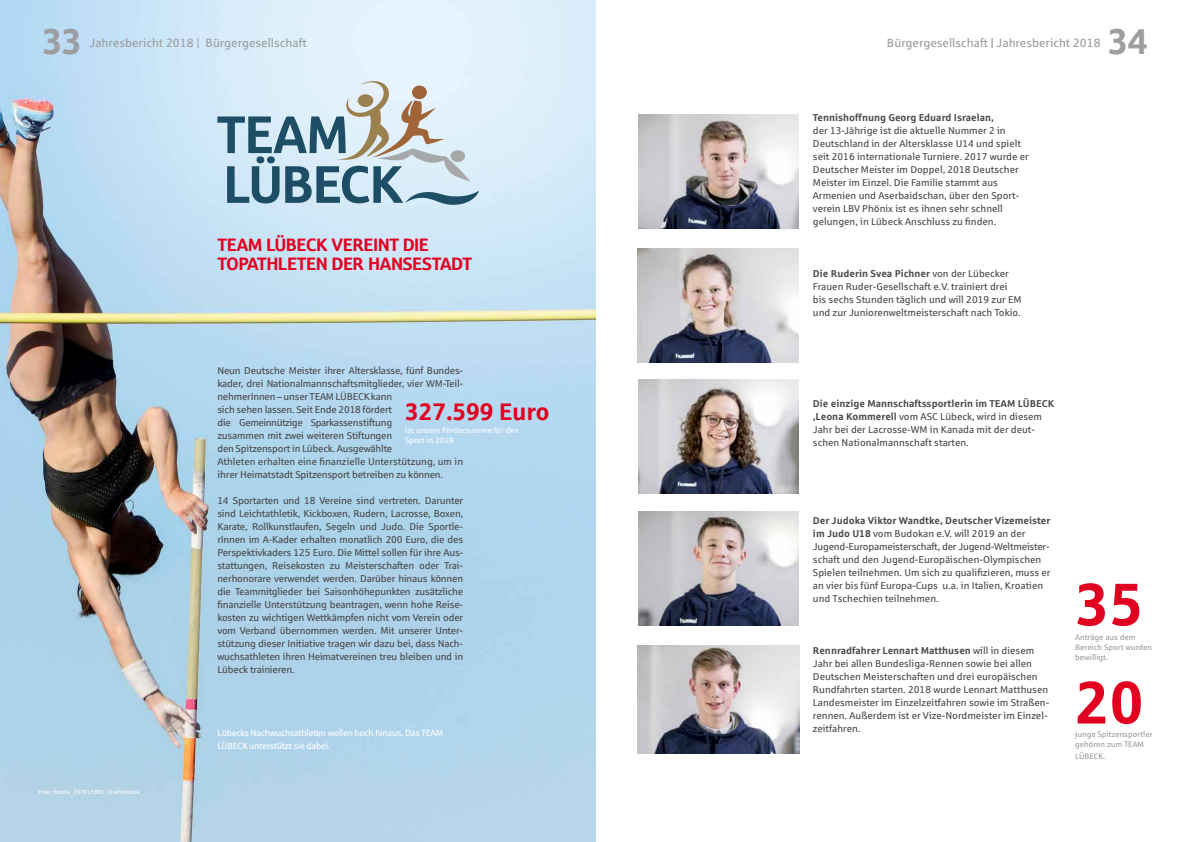
<style>
.page{position:relative;width:1191px;height:842px;background:#fff}
.page>*{position:absolute;margin:0;border:0;box-sizing:border-box;transform-origin:0 0}
.t1{font:700 60px "Sparkasse Rg";color:#e20020}
.t2{font:36px "Sparkasse Head";color:#9c9e9f}
.t3{font:700 24px "Sparkasse Rg";letter-spacing:-.01em;color:#e20020}
.t4{font:18px/19.5px "Sparkasse Head";color:#e20020}
.t5{font:12px "Sparkasse Rg";color:#9c9e9f}
.t6{font:10px/13px "Sparkasse Rg";color:#4b4b4d}
.t7{font:10px/13px "Sparkasse Rg";letter-spacing:-.02em;color:#4b4b4d}
.t8{font:700 10px "Sparkasse Rg";color:#4b4b4d}
.t9{font:9px/13px "Sparkasse Rg";letter-spacing:-.025em;color:#fff}
.t10{font:8px/10px "Sparkasse Rg";color:#9c9e9f}
.t11{font:8px/10px "Sparkasse Rg";color:#fff}
.t12{font:6px "Sparkasse Rg";color:#fff}
.s1{font-family:"Sparkasse Head"}
.s2{font-weight:700}
</style>
<div class="page">
<img style="left:0;top:0;width:595px;height:842px">
<svg style="left:217px;top:81px;width:262px;height:124px;background:#b3c6d0"></svg>
<div style="left:450px;top:150px;width:15px;height:12px;background:#a7a8aa;border-radius:50%"></div>
<img style="left:638px;top:114px;width:160px;height:115px">
<img style="left:637px;top:249px;width:161px;height:114px">
<img style="left:638px;top:379px;width:160px;height:114px">
<img style="left:638px;top:512px;width:160px;height:114px">
<img style="left:637px;top:645px;width:162px;height:108px">
<h2 class="t2" style="left:43px;top:18px;width:40px">33</h2>
<p class="t5" style="left:90px;top:35px;width:219px">Jahresbericht 2018 | Bürgergesellschaft</p>
<p class="t5" style="left:887px;top:35px;width:215px">Bürgergesellschaft <span class="s1">|</span> Jahresbericht 2018</p>
<h2 class="t2" style="left:1108px;top:18px;width:41px">34</h2>
<p class="t12" style="left:39px;top:788px;width:103px">Foto: fotolia_207813801_© whitelook</p>
<h3 class="t4" style="left:217px;top:234px;width:256px">TEAM LÜBECK VEREINT DIE<br>TOPATHLETEN DER HANSESTADT</h3>
<p class="t7" style="left:217px;top:364px;width:247px">Neun Deutsche Meister ihrer Altersklasse, fünf Bundes&shy;kader, drei Nationalmannschaftsmitglieder, vier WM-Teil&shy;nehmerInnen – unser TEAM LÜBECK kann<br>sich sehen lassen. Seit Ende 2018 fördert<br>die Gemeinnützige Sparkassenstiftung<br>zusammen mit zwei weiteren Stiftungen<br>den Spitzensport in Lübeck. Ausgewählte<br>Athleten erhalten eine finanzielle Unterstützung, um in ihrer Heimatstadt Spitzensport betreiben zu können.</p>
<p class="t6" style="left:217px;top:494px;width:247px;text-align:justify">14 Sportarten und 18 Vereine sind vertreten. Darunter sind Leichtathletik, Kickboxen, Rudern, Lacrosse, Boxen, Karate, Rollkunstlaufen, Segeln und Judo. Die Sportle&shy;rInnen im A-Kader erhalten monatlich 200 Euro, die des Perspektivkaders 125 Euro. Die Mittel sollen für ihre Aus&shy;stattungen, Reisekosten zu Meisterschaften oder Trai&shy;nerhonorare verwendet werden. Darüber hinaus können die Teammitglieder bei Saisonhöhepunkten zusätzliche finanzielle Unterstützung beantragen, wenn hohe Reise&shy;kosten zu wichtigen Wettkämpfen nicht vom Verein oder vom Verband übernommen werden. Mit unserer Unter&shy;stützung dieser Initiative tragen wir dazu bei, dass Nach&shy;wuchsathleten ihren Heimatvereinen treu bleiben und in Lübeck trainieren.</p>
<h3 class="t3" style="left:405px;top:396px;width:146px">327.599 Euro</h3>
<p class="t11" style="left:405px;top:425px;width:115px">ist unsere Fördersumme für den<br>Sport in 2018</p>
<p class="t9" style="left:217px;top:726px;width:227px">Lübecks Nachwuchsathleten wollen hoch hinaus. Das TEAM<br>LÜBECK unterstützt sie dabei.</p>
<p class="t8" style="left:813px;top:111px;width:183px">Tennishoffnung Georg Eduard Israelan,</p>
<p class="t6" style="left:813px;top:123px;width:217px">der 13-Jährige ist die aktuelle Nummer 2 in Deutschland in der Altersklasse U14 und spielt seit 2016 internationale Turniere. 2017 wurde er Deutscher Meister im Doppel, 2018 Deutscher Meister im Einzel. Die Familie stammt aus Armenien und Aserbaidschan, über den Sport&shy;verein LBV Phönix ist es ihnen sehr schnell gelungen, in Lübeck Anschluss zu finden.</p>
<p class="t6" style="left:813px;top:266px;width:210px"><span class="s2">Die Ruderin Svea Pichner</span> von der Lübecker Frauen Ruder-Gesellschaft e.V. trainiert drei bis sechs Stunden täglich und will 2019 zur EM und zur Juniorenweltmeisterschaft nach Tokio.</p>
<p class="t6" style="left:813px;top:396px;width:243px"><span class="s2">Die einzige Mannschaftssportlerin im TEAM LÜBECK ,Leona Kommerell</span> vom ASC Lübeck, wird in diesem Jahr bei der Lacrosse-WM in Kanada mit der deut&shy;schen Nationalmannschaft starten.</p>
<p class="t6" style="left:813px;top:513px;width:239px"><span class="s2">Der Judoka Viktor Wandtke, Deutscher Vizemeister im Judo U18</span> vom Budokan e.V. will 2019 an der Jugend-Europameisterschaft, der Jugend-Weltmeister&shy;schaft und den Jugend-Europäischen-Olympischen Spielen teilnehmen. Um sich zu qualifizieren, muss er an vier bis fünf Europa-Cups u.a. in Italien, Kroatien und Tschechien teilnehmen.</p>
<p class="t6" style="left:813px;top:643px;width:238px"><span class="s2">Rennradfahrer Lennart Matthusen</span> will in diesem Jahr bei allen Bundesliga-Rennen sowie bei allen Deutschen Meisterschaften und drei europäischen Rundfahrten starten. 2018 wurde Lennart Matthusen Landesmeister im Einzelzeitfahren sowie im Straßen&shy;rennen. Außerdem ist er Vize-Nordmeister im Einzel&shy;zeitfahren.</p>
<h1 class="t1" style="left:1075px;top:566px;width:70px">35</h1>
<p class="t10" style="left:1075px;top:631px;width:78px">Anträge aus dem<br>Bereich Sport wurden bewilligt.</p>
<h1 class="t1" style="left:1075px;top:664px;width:70px">20</h1>
<p class="t10" style="left:1075px;top:728px;width:79px">junge Spitzensportler gehören zum TEAM</p>
<p class="t10" style="left:1075px;top:750px;width:32px">LÜBECK.</p>
</div>
